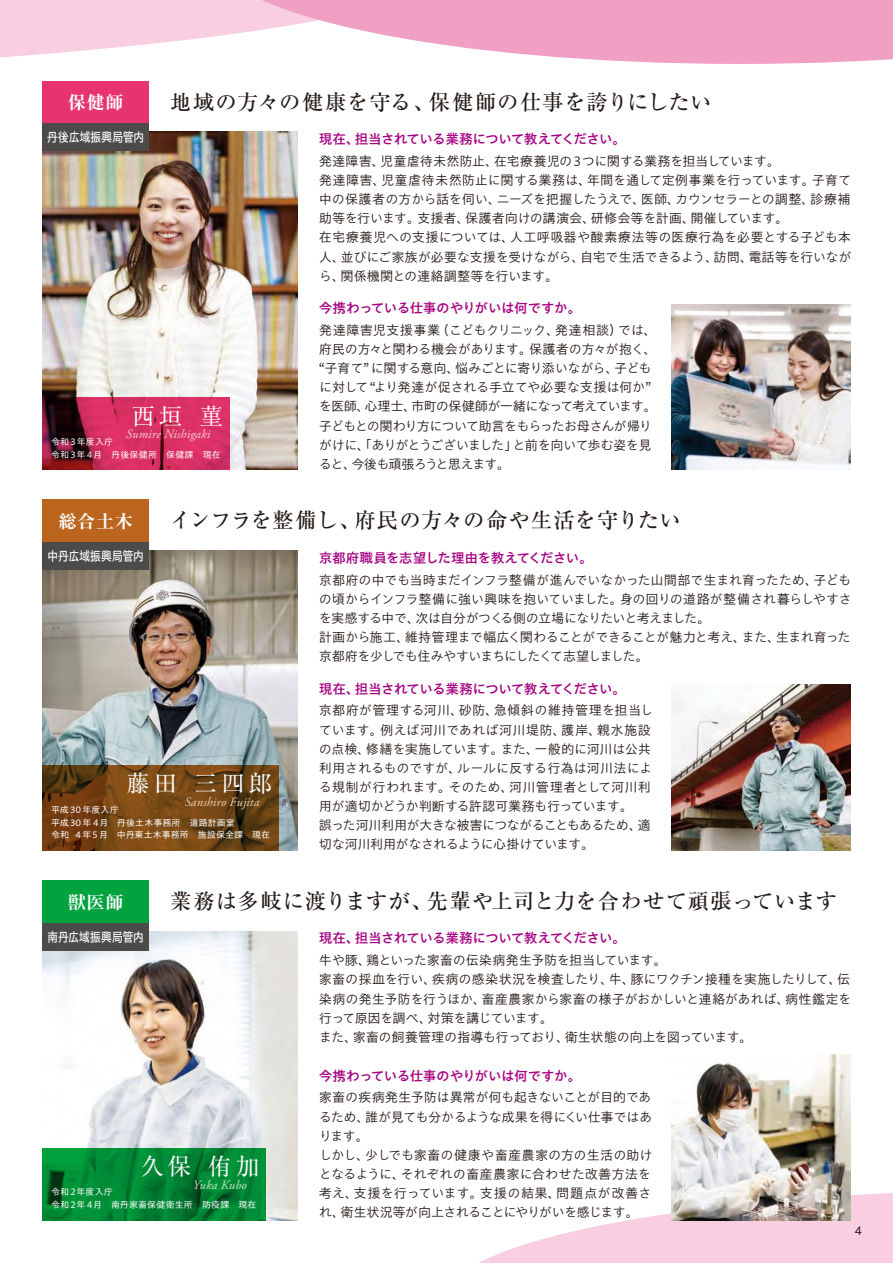
<style>
.page{position:relative;width:893px;height:1263px;background:#fff}
.page>*{position:absolute;margin:0;border:0;box-sizing:border-box;transform-origin:0 0}
.t1{font:23.4px "P Ryumin Pr 6 N";letter-spacing:.165em;color:#fff}
.t2{font:500 21.3px "P Ryumin Pr 6 N";letter-spacing:.025em;color:#231916}
.t3{font:500 21.3px "P Ryumin Pr 6 N";letter-spacing:.005em;color:#231916}
.t4{font:700 expanded 18px "P Ryumin Pr 6 N";letter-spacing:.04em;color:#fff}
.t5{font:700 13.8px "P Aoto Gothic Std N De";letter-spacing:-.055em;color:#a50082}
.t6{font:300 13.35px/19.2px "P Aoto Gothic Std N";letter-spacing:-.04em;color:#231916}
.t7{font:500 13.35px "P Aoto Gothic Std N";letter-spacing:-.055em;color:#fff;scale:.85 1}
.t8{font:italic 12.75px "Adobe Garamond Pro";letter-spacing:.01em;color:#f8ced4}
.t9{font:italic 12.75px "Adobe Garamond Pro";letter-spacing:.01em;color:#ebd1b4}
.t10{font:italic 12.75px "Adobe Garamond Pro";letter-spacing:.01em;color:#c9e4c3}
.t11{font:11.7px "P Aoto Gothic Std N";color:#231916}
.t12{font:9px/12.8px "P Aoto Gothic Std N";letter-spacing:.005em;color:#fff}
</style>
<div class="page">
<svg style="left:0;top:0;width:893px;height:82px"></svg>
<svg style="left:479px;top:1189px;width:414px;height:74px"></svg>
<img style="left:43px;top:132px;width:255px;height:338px">
<img style="left:43px;top:551px;width:255px;height:299px">
<img style="left:43px;top:931px;width:255px;height:289px">
<img style="left:672px;top:304px;width:178px;height:166px">
<img style="left:672px;top:685px;width:178px;height:165px">
<img style="left:672px;top:1054px;width:178px;height:166px">
<div style="left:43px;top:81px;width:106px;height:42px;background:#e7346e"></div>
<div style="left:43px;top:123px;width:106px;height:28px;background:#4d4a4a"></div>
<div style="left:43px;top:500px;width:106px;height:42px;background:#bc651e"></div>
<div style="left:43px;top:542px;width:106px;height:28px;background:#4d4a4a"></div>
<div style="left:43px;top:880px;width:106px;height:43px;background:#00a33e"></div>
<div style="left:43px;top:923px;width:106px;height:27px;background:#4d4a4a"></div>
<svg style="left:43px;top:1148px;width:223px;height:72px;background:#008533"></svg>
<svg style="left:43px;top:765px;width:236px;height:85px;background:#6e4213"></svg>
<svg style="left:43px;top:398px;width:187px;height:72px;background:#b32751"></svg>
<h2 class="t2" style="left:170px;top:85px;width:543px">地域の方々の健康を守る、保健師の仕事を誇りにしたい</h2>
<h3 class="t4" style="left:68px;top:89px;width:57px">保健師</h3>
<p class="t7" style="left:47px;top:130px;width:116px">丹後広域振興局管内</p>
<p class="t5" style="left:319px;top:131px;width:309px">現在、担当されている業務について教えてください。</p>
<p class="t6" style="left:319px;top:152px;width:534px">発達障害、児童虐待未然防止、在宅療養児の３つに関する業務を担当しています。<br>発達障害、児童虐待未然防止に関する業務は、年間を通して定例事業を行っています。子育て中の保護者の方から話を伺い、ニーズを把握したうえで、医師、カウンセラーとの調整、診療補助等を行います。支援者、保護者向けの講演会、研修会等を計画、開催しています。<br>在宅療養児への支援については、人工呼吸器や酸素療法等の医療行為を必要とする子ども本人、並びにご家族が必要な支援を受けながら、自宅で生活できるよう、訪問、電話等を行いながら、関係機関との連絡調整等を行います。</p>
<p class="t5" style="left:319px;top:300px;width:264px">今携わっている仕事のやりがいは何ですか。</p>
<p class="t6" style="left:319px;top:321px;width:340px">発達障害児支援事業（こどもクリニック、発達相談）では、府民の方々と関わる機会があります。保護者の方々が抱く、“子育て”に関する意向、悩みごとに寄り添いながら、子どもに対して“より発達が促される手立てや必要な支援は何か”を医師、心理士、市町の保健師が一緒になって考えています。子どもとの関わり方について助言をもらったお母さんが帰りがけに、「ありがとうございました」と前を向いて歩む姿を見ると、今後も頑張ろうと思えます。</p>
<h1 class="t1" style="left:132px;top:397px;width:93px">西垣 菫</h1>
<p class="t8" style="left:126px;top:426px;width:86px">Sumire Nishigaki</p>
<p class="t12" style="left:51px;top:436px;width:171px">令和 3 年度入庁<br>令和３年４月　丹後保健所　保健課　現在</p>
<h2 class="t3" style="left:170px;top:504px;width:512px">インフラを整備し、府民の方々の命や生活を守りたい</h2>
<h3 class="t4" style="left:58px;top:507px;width:76px">総合土木</h3>
<p class="t7" style="left:47px;top:548px;width:115px">中丹広域振興局管内</p>
<p class="t5" style="left:319px;top:550px;width:276px">京都府職員を志望した理由を教えてください。</p>
<p class="t6" style="left:319px;top:571px;width:534px">京都府の中でも当時まだインフラ整備が進んでいなかった山間部で生まれ育ったため、子どもの頃からインフラ整備に強い興味を抱いていました。身の回りの道路が整備され暮らしやすさを実感する中で、次は自分がつくる側の立場になりたいと考えました。<br>計画から施工、維持管理まで幅広く関わることができることが魅力と考え、また、生まれ育った京都府を少しでも住みやすいまちにしたくて志望しました。</p>
<p class="t5" style="left:319px;top:681px;width:309px">現在、担当されている業務について教えてください。</p>
<p class="t6" style="left:319px;top:702px;width:336px">京都府が管理する河川、砂防、急傾斜の維持管理を担当しています。例えば河川であれば河川堤防、護岸、親水施設の点検、修繕を実施しています。また、一般的に河川は公共利用されるものですが、ルールに反する行為は河川法による規制が行われます。そのため、河川管理者として河川利用が適切かどうか判断する許認可業務も行っています。<br>誤った河川利用が大きな被害につながることもあるため、適切な河川利用がなされるように心掛けています。</p>
<h1 class="t1" style="left:127px;top:765px;width:147px">藤田 三四郎</h1>
<p class="t9" style="left:185px;top:794px;width:76px">Sanshiro Fujita</p>
<p class="t12" style="left:51px;top:804px;width:221px">平成 30 年度入庁<br>平成 30 年 4月 丹後土木事務所　道路計画室<br>令和 4年5 月 中丹東土木事務所　施設保全課　現在</p>
<h2 class="t2" style="left:170px;top:884px;width:669px">業務は多岐に渡りますが、先輩や上司と力を合わせて頑張っています</h2>
<h3 class="t4" style="left:68px;top:888px;width:57px">獣医師</h3>
<p class="t7" style="left:47px;top:929px;width:115px">南丹広域振興局管内</p>
<p class="t5" style="left:319px;top:931px;width:309px">現在、担当されている業務について教えてください。</p>
<p class="t6" style="left:319px;top:952px;width:534px">牛や豚、鶏といった家畜の伝染病発生予防を担当しています。<br>家畜の採血を行い、疾病の感染状況を検査したり、牛、豚にワクチン接種を実施したりして、伝染病の発生予防を行うほか、畜産農家から家畜の様子がおかしいと連絡があれば、病性鑑定を行って原因を調べ、対策を講じています。<br>また、家畜の飼養管理の指導も行っており、衛生状態の向上を図っています。</p>
<p class="t5" style="left:319px;top:1068px;width:264px">今携わっている仕事のやりがいは何ですか。</p>
<p class="t6" style="left:319px;top:1089px;width:335px">家畜の疾病発生予防は異常が何も起きないことが目的であるため、誰が見ても分かるような成果を得にくい仕事ではあります。<br>しかし、少しでも家畜の健康や畜産農家の方の生活の助けとなるように、それぞれの畜産農家に合わせた改善方法を考え、支援を行っています。支援の結果、問題点が改善され、衛生状況等が向上されることにやりがいを感じます。</p>
<h1 class="t1" style="left:140px;top:1148px;width:120px">久保 侑加</h1>
<p class="t10" style="left:193px;top:1177px;width:55px">Yuka Kubo</p>
<p class="t12" style="left:51px;top:1186px;width:207px">令和２年度入庁<br>令和２年４月　南丹家畜保健衛生所　防疫課　現在</p>
<p class="t11" style="left:855px;top:1222px;width:9px">4</p>
</div>
